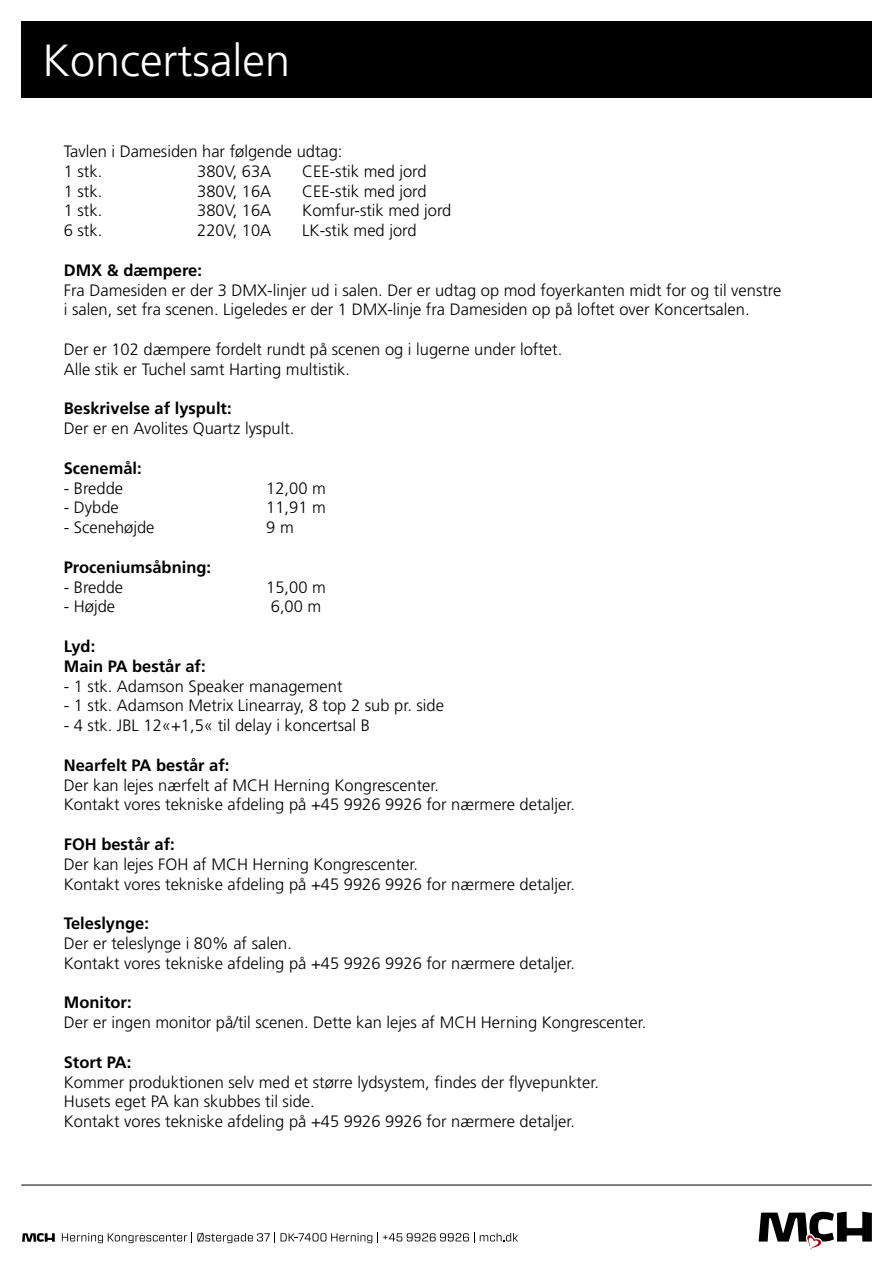
<style>
.page{position:relative;width:893px;height:1263px;background:#fff}
.page>*{position:absolute;margin:0;border:0;box-sizing:border-box;transform-origin:0 0}
.t1{font:300 45px "Frutiger LT Std";color:#fff}
.t2{font:300 16.5px/19.8px "Frutiger LT Std";color:#000}
.t3{font:700 16.5px/19.8px "Frutiger LT Std";color:#000}
</style>
<div class="page">
<div style="left:21px;top:21px;width:851px;height:77px;background:#000"></div>
<hr style="left:21px;top:1185px;width:851px;height:1px;background:#000">
<svg style="left:759px;top:1211px;width:113px;height:39px"></svg>
<svg style="left:22px;top:1233px;width:33px;height:9px"></svg>
<svg style="left:62px;top:1232px;width:456px;height:11px"></svg>
<h1 class="t1" style="left:43px;top:35px;width:249px">Koncertsalen</h1>
<p class="t2" style="left:64px;top:142px;width:280px">Tavlen i Damesiden har følgende udtag:<br>1 stk.</p>
<p class="t2" style="left:197px;top:161px;width:76px">380V, 63A</p>
<p class="t2" style="left:302px;top:161px;width:126px">CEE-stik med jord</p>
<p class="t2" style="left:64px;top:181px;width:40px">1 stk.</p>
<p class="t2" style="left:197px;top:181px;width:76px">380V, 16A</p>
<p class="t2" style="left:302px;top:181px;width:126px">CEE-stik med jord</p>
<p class="t2" style="left:64px;top:201px;width:40px">1 stk.</p>
<p class="t2" style="left:197px;top:201px;width:76px">380V, 16A</p>
<p class="t2" style="left:302px;top:201px;width:151px">Komfur-stik med jord</p>
<p class="t2" style="left:64px;top:221px;width:40px">6 stk.</p>
<p class="t2" style="left:197px;top:221px;width:76px">220V, 10A</p>
<p class="t2" style="left:302px;top:221px;width:116px">LK-stik med jord</p>
<p class="t3" style="left:64px;top:260px;width:140px">DMX &amp; dæmpere:</p>
<p class="t2" style="left:64px;top:280px;width:719px">Fra Damesiden er der 3 DMX-linjer ud i salen. Der er udtag op mod foyerkanten midt for og til venstre i salen, set fra scenen. Ligeledes er der 1 DMX-linje fra Damesiden op på loftet over Koncertsalen.</p>
<p class="t2" style="left:64px;top:340px;width:500px">Der er 102 dæmpere fordelt rundt på scenen og i lugerne under loftet.<br>Alle stik er Tuchel samt Harting multistik.</p>
<p class="t3" style="left:64px;top:399px;width:169px">Beskrivelse af lyspult:</p>
<p class="t2" style="left:64px;top:419px;width:232px">Der er en Avolites Quartz lyspult.</p>
<p class="t3" style="left:64px;top:458px;width:79px">Scenemål:</p>
<p class="t2" style="left:64px;top:478px;width:61px">- Bredde</p>
<p class="t2" style="left:266px;top:478px;width:61px">12,00 m</p>
<p class="t2" style="left:64px;top:498px;width:57px">- Dybde</p>
<p class="t2" style="left:266px;top:498px;width:61px">11,91 m</p>
<p class="t2" style="left:64px;top:518px;width:92px">- Scenehøjde</p>
<p class="t2" style="left:266px;top:518px;width:29px">9 m</p>
<p class="t3" style="left:64px;top:557px;width:149px">Proceniumsåbning:</p>
<p class="t2" style="left:64px;top:577px;width:61px">- Bredde</p>
<p class="t2" style="left:266px;top:577px;width:61px">15,00 m</p>
<p class="t2" style="left:64px;top:597px;width:53px">- Højde</p>
<p class="t2" style="left:271px;top:597px;width:52px">6,00 m</p>
<p class="t3" style="left:64px;top:636px;width:143px">Lyd:<br>Main PA består af:</p>
<p class="t2" style="left:64px;top:676px;width:280px">- 1 stk. Adamson Speaker management</p>
<p class="t2" style="left:64px;top:696px;width:382px">- 1 stk. Adamson Metrix Linearray, 8 top 2 sub pr. side</p>
<p class="t2" style="left:64px;top:716px;width:308px">- 4 stk. JBL 12«+1,5« til delay i koncertsal B</p>
<p class="t3" style="left:64px;top:755px;width:167px">Nearfelt PA består af:</p>
<p class="t2" style="left:64px;top:775px;width:513px">Der kan lejes nærfelt af MCH Herning Kongrescenter.<br>Kontakt vores tekniske afdeling på +45 9926 9926 for nærmere detaljer.</p>
<p class="t3" style="left:64px;top:834px;width:112px">FOH består af:</p>
<p class="t2" style="left:64px;top:854px;width:513px">Der kan lejes FOH af MCH Herning Kongrescenter.<br>Kontakt vores tekniske afdeling på +45 9926 9926 for nærmere detaljer.</p>
<p class="t3" style="left:64px;top:914px;width:87px">Teleslynge:</p>
<p class="t2" style="left:64px;top:934px;width:513px">Der er teleslynge i 80% af salen.<br>Kontakt vores tekniske afdeling på +45 9926 9926 for nærmere detaljer.</p>
<p class="t3" style="left:64px;top:993px;width:69px">Monitor:</p>
<p class="t2" style="left:64px;top:1013px;width:584px">Der er ingen monitor på/til scenen. Dette kan lejes af MCH Herning Kongrescenter.</p>
<p class="t3" style="left:64px;top:1052px;width:69px">Stort PA:</p>
<p class="t2" style="left:64px;top:1072px;width:537px">Kommer produktionen selv med et større lydsystem, findes der flyvepunkter.<br>Husets eget PA kan skubbes til side.<br>Kontakt vores tekniske afdeling på +45 9926 9926 for nærmere detaljer.</p>
</div>
